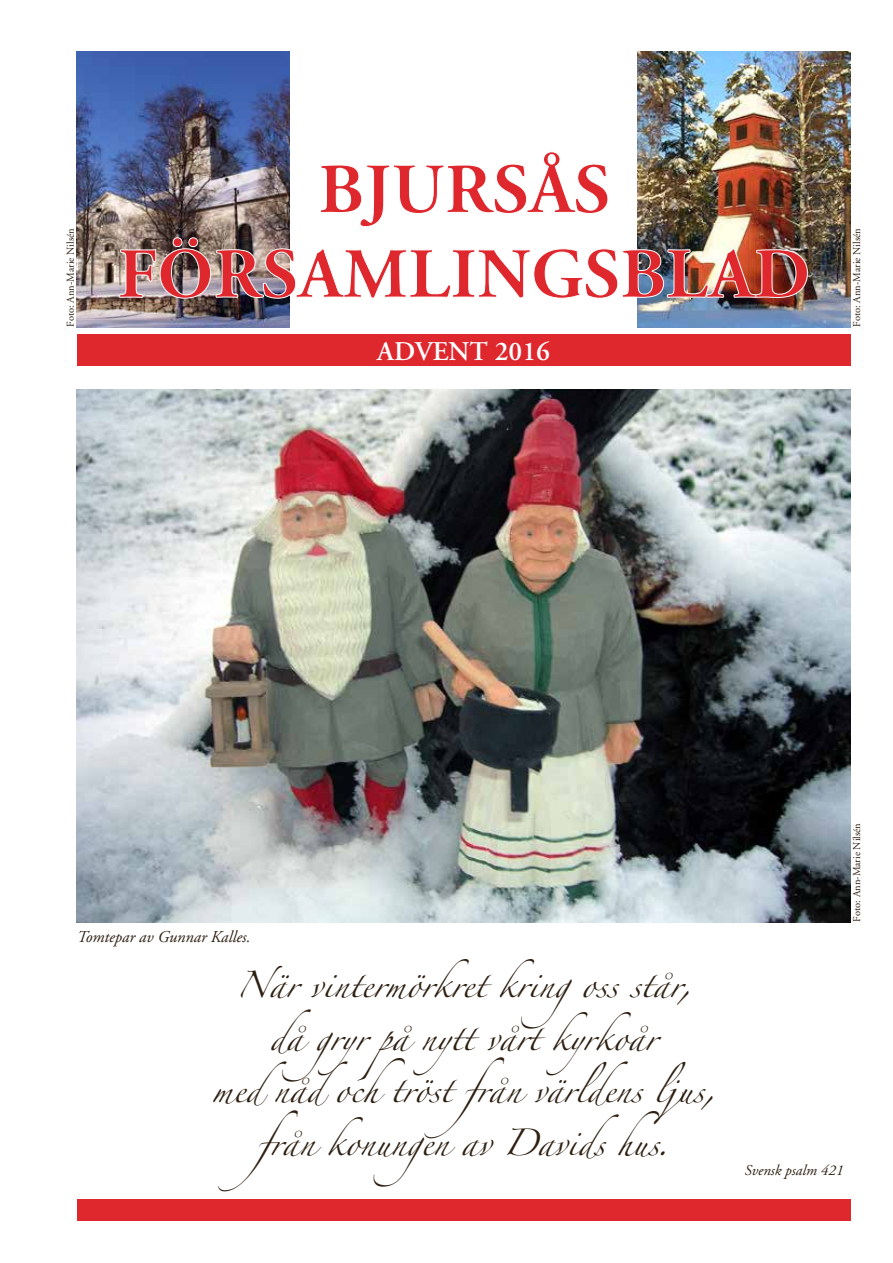
<style>
.page{position:relative;width:893px;height:1263px;background:#fff}
.page>*{position:absolute;margin:0;border:0;box-sizing:border-box;transform-origin:0 0}
.t1{font:600 27px "Adobe Garamond";color:#fff}
.t2{font:24px/52.5px "Zapfino";color:#2d1f11;text-align:center}
.t3{font:italic 16.5px "Adobe Garamond";color:#2d1f11}
.t4{font:italic 15px "Adobe Garamond";color:#2d1f11}
.t5{font:10.5px "Adobe Garamond";color:#2d1f11}
</style>
<div class="page">
<img style="left:638px;top:51px;width:212px;height:276px">
<img style="left:77px;top:51px;width:212px;height:276px">
<div style="left:77px;top:334px;width:773px;height:32px;background:#df272e"></div>
<div style="left:77px;top:1199px;width:773px;height:21px;background:#df272e"></div>
<img style="left:119px;top:237px;width:689px;height:62px">
<svg style="left:320px;top:151px;width:288px;height:76px"></svg>
<img style="left:77px;top:389px;width:773px;height:534px">
<p class="t5" style="left:65px;top:327px;width:100px;rotate:-90deg">Foto: Ann-Marie Nilsén</p>
<p class="t5" style="left:851px;top:327px;width:100px;rotate:-90deg">Foto: Ann-Marie Nilsén</p>
<p class="t1" style="left:377px;top:336px;width:174px">ADVENT 2016</p>
<p class="t3" style="left:77px;top:928px;width:175px">Tomtepar av Gunnar Kalles.</p>
<p class="t2" style="left:212px;top:963px;width:504px">När vintermörkret kringoss står,<br>då gryr på nytt vårt kyrkoår mednådochtröst från världens ljus, från konungen av Davids hus.</p>
<p class="t5" style="left:851px;top:922px;width:100px;rotate:-90deg">Foto: Ann-Marie Nilsén</p>
<p class="t4" style="left:744px;top:1162px;width:100px">Svensk psalm 421</p>
</div>
